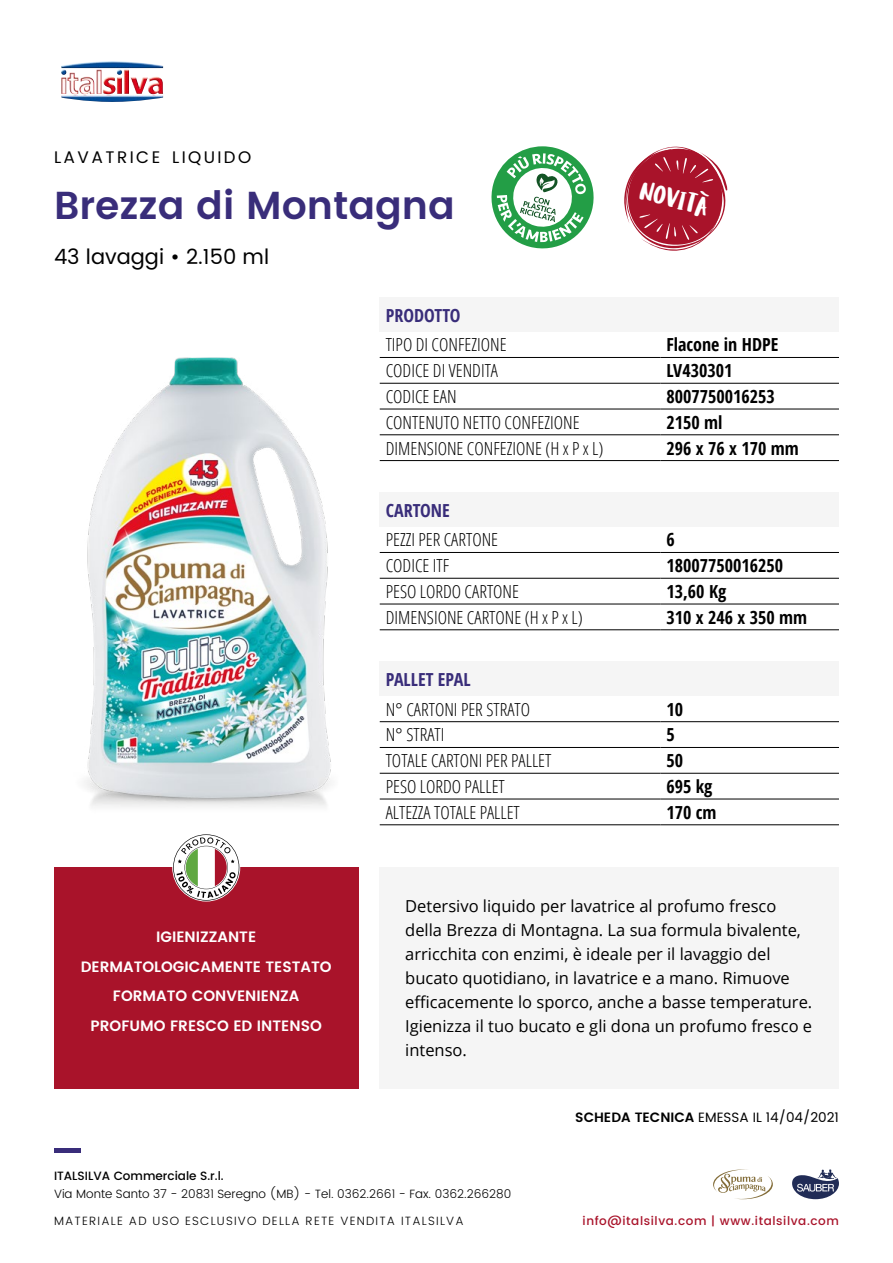
<style>
.page{position:relative;width:893px;height:1263px;background:#fff}
.page>*{position:absolute;margin:0;border:0;box-sizing:border-box;transform-origin:0 0}
.t1{font:600 39px "Poppins";color:#392d7a}
.t2{font:26.4px "Ludicrous";color:#fff}
.t3{font:21px "Poppins";color:#000}
.t4{font:300 condensed 18px "Open Sans";color:#000}
.t5{font:700 condensed 18px "Open Sans";color:#000}
.t6{font:700 condensed 18px "Open Sans";color:#392d7a}
.t7{font:16.8px "Poppins";letter-spacing:.145em;color:#000}
.t8{font:16.5px/24px "Open Sans";color:#000}
.t9{font:600 15px/29.5px "Poppins";color:#fff;text-align:center}
.t10{font:13.5px "Poppins";color:#000}
.t11{font:300 12px "Poppins";color:#000}
.t12{font:300 12px "Poppins";letter-spacing:.1em;color:#000}
.t13{font:500 12px "Poppins";letter-spacing:.05em;color:#a9132a}
.t14{font:500 12px "Poppins";color:#000}
.s1{font-weight:600}
</style>
<div class="page">
<hr style="left:54px;top:1148px;width:26px;height:4px;background:#392d7a">
<img style="left:61px;top:61px;width:102px;height:41px">
<svg style="left:792px;top:1169px;width:47px;height:30px"></svg>
<svg style="left:713px;top:1169px;width:60px;height:31px"></svg>
<div style="left:54px;top:867px;width:304px;height:222px;background:#a9132a"></div>
<div style="left:380px;top:867px;width:459px;height:222px;background:#f5f5f5"></div>
<img style="left:84px;top:357px;width:247px;height:450px">
<div style="left:380px;top:298px;width:459px;height:34px;background:#f5f5f5"></div>
<hr style="left:380px;top:357px;width:280px;height:1px;background:#000">
<hr style="left:660px;top:357px;width:179px;height:1px;background:#000">
<hr style="left:380px;top:383px;width:280px;height:1px;background:#000">
<hr style="left:660px;top:383px;width:179px;height:1px;background:#000">
<hr style="left:380px;top:409px;width:280px;height:1px;background:#000">
<hr style="left:660px;top:409px;width:179px;height:1px;background:#000">
<hr style="left:380px;top:434px;width:280px;height:1px;background:#000">
<hr style="left:660px;top:434px;width:179px;height:1px;background:#000">
<hr style="left:380px;top:460px;width:280px;height:1px;background:#000">
<hr style="left:660px;top:460px;width:179px;height:1px;background:#000">
<div style="left:380px;top:493px;width:459px;height:34px;background:#f5f5f5"></div>
<hr style="left:380px;top:552px;width:280px;height:1px;background:#000">
<hr style="left:660px;top:552px;width:179px;height:1px;background:#000">
<hr style="left:380px;top:578px;width:280px;height:1px;background:#000">
<hr style="left:660px;top:578px;width:179px;height:1px;background:#000">
<hr style="left:380px;top:604px;width:280px;height:1px;background:#000">
<hr style="left:660px;top:604px;width:179px;height:1px;background:#000">
<hr style="left:380px;top:629px;width:280px;height:1px;background:#000">
<hr style="left:660px;top:629px;width:179px;height:1px;background:#000">
<div style="left:380px;top:662px;width:459px;height:34px;background:#f5f5f5"></div>
<hr style="left:380px;top:721px;width:280px;height:1px;background:#000">
<hr style="left:660px;top:721px;width:179px;height:1px;background:#000">
<hr style="left:380px;top:747px;width:280px;height:1px;background:#000">
<hr style="left:660px;top:747px;width:179px;height:1px;background:#000">
<hr style="left:380px;top:773px;width:280px;height:1px;background:#000">
<hr style="left:660px;top:773px;width:179px;height:1px;background:#000">
<hr style="left:380px;top:799px;width:280px;height:1px;background:#000">
<hr style="left:660px;top:799px;width:179px;height:1px;background:#000">
<hr style="left:380px;top:824px;width:280px;height:1px;background:#000">
<hr style="left:660px;top:824px;width:179px;height:1px;background:#000">
<svg style="left:491px;top:146px;width:103px;height:103px"></svg>
<svg style="left:624px;top:146px;width:103px;height:105px"></svg>
<svg style="left:173px;top:834px;width:66px;height:67px"></svg>
<p class="t7" style="left:54px;top:145px;width:199px">LAVATRICE LIQUIDO</p>
<h1 class="t1" style="left:54px;top:176px;width:402px">Brezza di Montagna</h1>
<p class="t3" style="left:54px;top:241px;width:217px">43 lavaggi • 2.150 ml</p>
<h2 class="t2" style="left:645px;top:174px;width:73px;rotate:15deg">NOVITÀ</h2>
<p class="t6" style="left:386px;top:302px;width:76px">PRODOTTO</p>
<p class="t4" style="left:386px;top:333px;width:122px">TIPO DI CONFEZIONE</p>
<p class="t5" style="left:666px;top:332px;width:113px">Flacone in HDPE</p>
<p class="t4" style="left:386px;top:358px;width:114px">CODICE DI VENDITA</p>
<p class="t5" style="left:666px;top:358px;width:67px">LV430301</p>
<p class="t4" style="left:386px;top:384px;width:72px">CODICE EAN</p>
<p class="t5" style="left:666px;top:384px;width:110px">8007750016253</p>
<p class="t4" style="left:386px;top:410px;width:195px">CONTENUTO NETTO CONFEZIONE</p>
<p class="t5" style="left:666px;top:410px;width:58px">2150 ml</p>
<p class="t4" style="left:386px;top:436px;width:219px">DIMENSIONE CONFEZIONE (H x P x L)</p>
<p class="t5" style="left:666px;top:435px;width:134px">296 x 76 x 170 mm</p>
<p class="t6" style="left:386px;top:497px;width:66px">CARTONE</p>
<p class="t4" style="left:386px;top:528px;width:114px">PEZZI PER CARTONE</p>
<p class="t5" style="left:666px;top:527px;width:10px">6</p>
<p class="t4" style="left:386px;top:553px;width:65px">CODICE ITF</p>
<p class="t5" style="left:666px;top:553px;width:118px">18007750016250</p>
<p class="t4" style="left:386px;top:579px;width:135px">PESO LORDO CARTONE</p>
<p class="t5" style="left:666px;top:579px;width:62px">13,60 Kg</p>
<p class="t4" style="left:386px;top:605px;width:199px">DIMENSIONE CARTONE (H x P x L)</p>
<p class="t5" style="left:666px;top:605px;width:142px">310 x 246 x 350 mm</p>
<p class="t9" style="left:81px;top:923px;width:253px">IGIENIZZANTE<br>DERMATOLOGICAMENTE TESTATO<br>FORMATO CONVENIENZA<br>PROFUMO FRESCO ED INTENSO</p>
<p class="t6" style="left:386px;top:667px;width:87px">PALLET EPAL</p>
<p class="t4" style="left:386px;top:697px;width:146px">N° CARTONI PER STRATO</p>
<p class="t5" style="left:666px;top:697px;width:18px">10</p>
<p class="t4" style="left:386px;top:723px;width:60px">N° STRATI</p>
<p class="t5" style="left:666px;top:722px;width:10px">5</p>
<p class="t4" style="left:386px;top:748px;width:167px">TOTALE CARTONI PER PALLET</p>
<p class="t5" style="left:666px;top:748px;width:18px">50</p>
<p class="t4" style="left:386px;top:774px;width:121px">PESO LORDO PALLET</p>
<p class="t5" style="left:666px;top:774px;width:48px">695 kg</p>
<p class="t4" style="left:386px;top:800px;width:136px">ALTEZZA TOTALE PALLET</p>
<p class="t5" style="left:666px;top:800px;width:52px">170 cm</p>
<p class="t8" style="left:405px;top:894px;width:409px">Detersivo liquido per lavatrice al profumo fresco della Brezza di Montagna. La sua formula bivalente, arricchita con enzimi, è ideale per il lavaggio del bucato quotidiano, in lavatrice e a mano. Rimuove efficacemente lo sporco, anche a basse temperature.<br>Igienizza il tuo bucato e gli dona un profumo fresco e intenso.</p>
<p class="t10" style="left:575px;top:1107px;width:265px"><span class="s1">SCHEDA TECNICA</span> EMESSA IL 14/04/2021</p>
<p class="t14" style="left:54px;top:1167px;width:171px">ITALSILVA Commerciale S.r.l.</p>
<p class="t11" style="left:54px;top:1185px;width:459px">Via Monte Santo 37 - 20831 Seregno (MB) - Tel. 0362.2661 - Fax. 0362.266280</p>
<p class="t12" style="left:54px;top:1212px;width:411px">MATERIALE AD USO ESCLUSIVO DELLA RETE VENDITA ITALSILVA</p>
<p class="t13" style="left:583px;top:1212px;width:258px">info@italsilva.com | www.italsilva.com</p>
</div>
